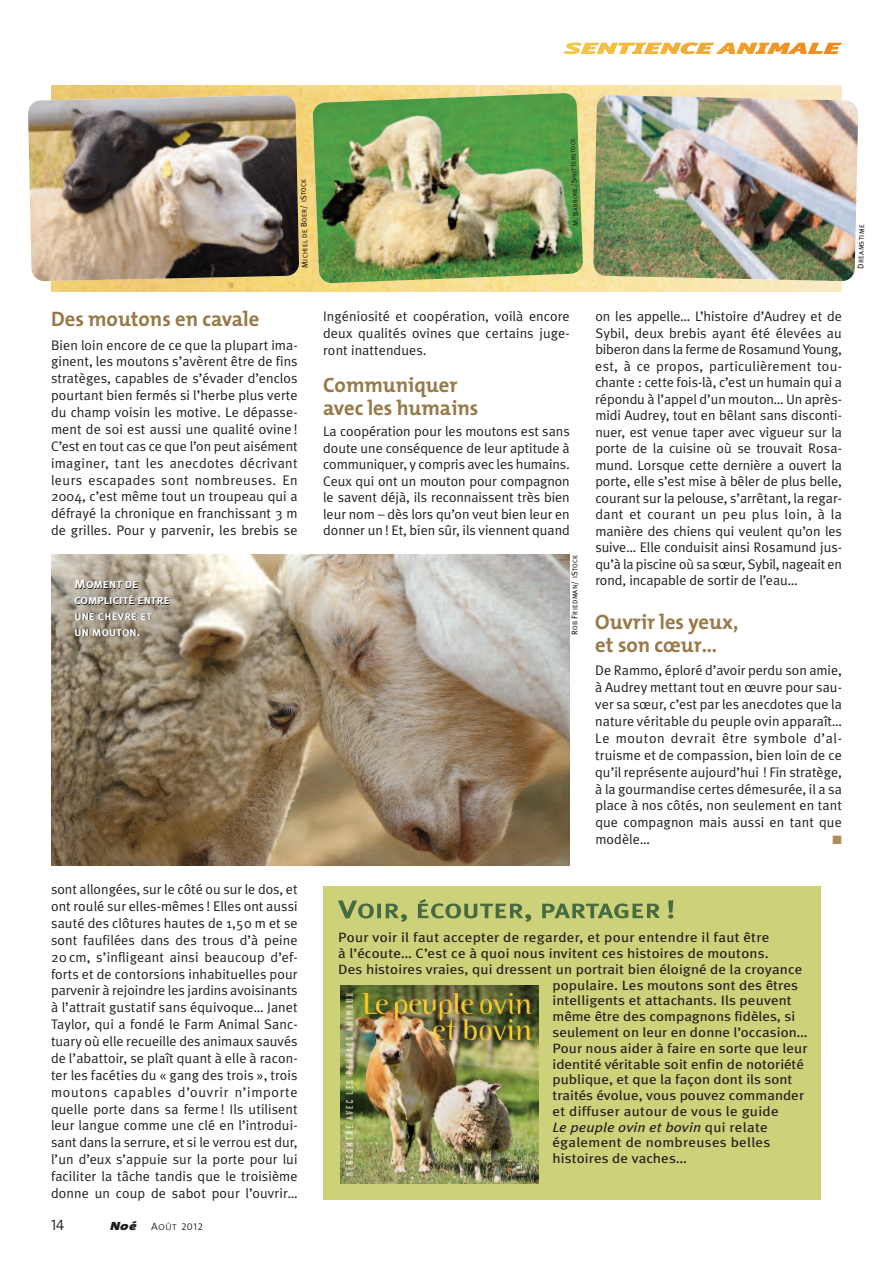
<style>
.page{position:relative;width:893px;height:1263px;background:#fff}
.page>*{position:absolute;margin:0;border:0;box-sizing:border-box;transform-origin:0 0}
.t1{font:700 21px/22.8px "The Mix";color:#987948}
.t2{font:15px "The Mix Semi Light Caps";color:#231f20}
.t3{font:13.8px/16.5px "Meta Plus Normal";letter-spacing:.005em;color:#231f20;text-align:justify}
.t4{font:13.5px "Meta Plus";letter-spacing:.005em;color:#231f20;scale:1.12 1}
.t5{font:italic 13.5px "Meta Plus";letter-spacing:.005em;color:#231f20;scale:1.12 1}
.t6{font:12px "Zapf Dingbats";color:#af8d57}
.t7{font:700 9.9px/15.8px "Meta Plus";letter-spacing:.015em;color:#fff;scale:1.12 1}
.t8{font:9.75px "The Mix Semi Light Caps";color:#231f20;scale:1.05 1}
.t9{font:6.75px "Meta Plus";letter-spacing:.04em;color:#231f20}
.t10{font:6.15px "Meta Plus";color:#231f20}
.s1{font-size:8.25px}
.s2{font-size:7.5px}
.s3{font-size:12px}
.s4{font-family:"The Mix";font-weight:900;font-style:italic;font-size:12px}
.s5{font-size:10.5px}
.s6{font-size:8.55px}
.s7{font-style:normal}
</style>
<div class="page">
<div style="left:323px;top:886px;width:498px;height:313px;background:#cdd179"></div>
<svg style="left:338px;top:899px;width:238px;height:23px"></svg>
<svg style="left:647px;top:904px;width:13px;height:14px"></svg>
<svg style="left:668px;top:900px;width:5px;height:18px"></svg>
<img style="left:51px;top:554px;width:519px;height:311px">
<img style="left:340px;top:985px;width:198px;height:198px">
<svg style="left:563px;top:43px;width:172px;height:11px"></svg>
<img style="left:51px;top:85px;width:791px;height:206px">
<img style="left:28px;top:95px;width:271px;height:186px">
<img style="left:313px;top:93px;width:270px;height:190px">
<img style="left:593px;top:95px;width:265px;height:186px">
<img style="left:58px;top:565px;width:151px;height:124px">
<svg style="left:573px;top:220px;width:5px;height:6px"></svg>
<p class="t9" style="left:301px;top:268px;width:90px;rotate:-91deg"><span class="s1">M</span>ICHIEL DE <span class="s1">B</span>OER<span class="s1">/ S</span>I TOCK</p>
<p class="t10" style="left:572px;top:220px;width:83px;rotate:-92deg"><span class="s2">. B</span>ARBONE<span class="s2">/S</span>HUTTERSTOCK</p>
<p class="t9" style="left:857px;top:268px;width:45px;rotate:-89deg"><span class="s1">D</span>REAMSTIME</p>
<h1 class="t1" style="left:51px;top:310px;width:210px">Des moutons en cavale</h1>
<p class="t3" style="left:51px;top:336px;width:248px;line-height:17px">Bien loin encore de ce que la plupart ima&shy;ginent, les moutons s’avèrent être de fins stratèges, capables de s’évader d’enclos pourtant bien fermés si l’herbe plus verte du champ voisin les motive. Le dépasse&shy;ment de soi est aussi une qualité ovine !<br>C’est en tout cas ce que l’on peut aisément imaginer, tant les anecdotes décrivant leurs escapades sont nombreuses. En 2004, c’est même tout un troupeau qui a défrayé la chronique en franchissant 3 m de grilles. Pour y parvenir, les brebis se</p>
<p class="t7" style="left:74px;top:577px;width:86px"><span class="s3">M</span>OMENT DE<br>COMPLICITÉ ENTRE<br>UNE CHÈVRE ET<br>UN MOUTON<span class="s3">.</span></p>
<p class="t3" style="left:51px;top:881px;width:248px">sont allongées, sur le côté ou sur le dos, et ont roulé sur elles-mêmes ! Elles ont aussi sauté des clôtures hautes de 1,50 m et se sont faufilées dans des trous d’à peine 20 cm, s’infligeant ainsi beaucoup d’ef&shy;forts et de contorsions inhabituelles pour parvenir à rejoindre les jardins avoisinants à l’attrait gustatif sans équivoque… Janet Taylor, qui a fondé le Farm Animal Sanc&shy;tuary où elle recueille des animaux sauvés de l’abattoir, se plaît quant à elle à racon&shy;ter les facéties du « gang des trois », trois moutons capables d’ouvrir n’importe quelle porte dans sa ferme ! Ils utilisent leur langue comme une clé en l’introdui&shy;sant dans la serrure, et si le verrou est dur, l’un d’eux s’appuie sur la porte pour lui faciliter la tâche tandis que le troisième donne un coup de sabot pour l’ouvrir…</p>
<p class="t2" style="left:51px;top:1219px;width:15px">14</p>
<p class="t8" style="left:110px;top:1223px;width:90px"><span class="s4">Noé</span> <span class="s5">A</span><span class="s6">OÛT</span> 2012</p>
<p class="t3" style="left:323px;top:308px;width:248px">Ingéniosité et coopération, voilà encore deux qualités ovines que certains juge&shy;ront inattendues.</p>
<h1 class="t1" style="left:323px;top:376px;width:157px">Communiquer avec les humains</h1>
<p class="t3" style="left:323px;top:423px;width:248px">La coopération pour les moutons est sans doute une conséquence de leur aptitude à communiquer, y compris avec les humains.<br>Ceux qui ont un mouton pour compagnon le savent déjà, ils reconnaissent très bien leur nom – dès lors qu’on veut bien leur en donner un ! Et, bien sûr, ils viennent quand</p>
<p class="t9" style="left:571px;top:635px;width:82px;rotate:-90deg"><span class="s1">R</span>OB <span class="s1">F</span>RIEDMAN<span class="s1">/</span> I<span class="s1">S</span>TOCK</p>
<p class="t3" style="left:595px;top:308px;width:248px">on les appelle… L’histoire d’Audrey et de Sybil, deux brebis ayant été élevées au biberon dans la ferme de Rosamund Young, est, à ce propos, particulièrement tou&shy;chante : cette fois-là, c’est un humain qui a répondu à l’appel d’un mouton… Un après&shy;midi Audrey, tout en bêlant sans disconti&shy;nuer, est venue taper avec vigueur sur la porte de la cuisine où se trouvait Rosa&shy;mund. Lorsque cette dernière a ouvert la porte, elle s’est mise à bêler de plus belle, courant sur la pelouse, s’arrêtant, la regar&shy;dant et courant un peu plus loin, à la manière des chiens qui veulent qu’on les suive… Elle conduisit ainsi Rosamund jus&shy;qu’à la piscine où sa sœur, Sybil, nageait en rond, incapable de sortir de l’eau…</p>
<h1 class="t1" style="left:595px;top:613px;width:145px;line-height:23.2px">Ouvrir les yeux, et son cœur…</h1>
<p class="t3" style="left:595px;top:662px;width:248px;line-height:17px">De Rammo, éploré d’avoir perdu son amie, à Audrey mettant tout en œuvre pour sau&shy;ver sa sœur, c’est par les anecdotes que la nature véritable du peuple ovin apparaît… Le mouton devrait être symbole d’al&shy;truisme et de compassion, bien loin de ce qu’il représente aujourd’hui ! Fin stratège, à la gourmandise certes démesurée, il a sa place à nos côtés, non seulement en tant que compagnon mais aussi en tant que modèle…</p>
<p class="t6" style="left:833px;top:833px;width:11px">■</p>
<p class="t4" style="left:338px;top:930px;width:386px">Pour voir il faut accepter de regarder, et pour entendre il faut être</p>
<p class="t4" style="left:338px;top:946px;width:386px">à l’écoute… C’est ce à quoi nous invitent ces histoires de moutons.</p>
<p class="t4" style="left:338px;top:961px;width:416px">Des histoires vraies, qui dressent un portrait bien éloigné de la croyance</p>
<p class="t4" style="left:552px;top:977px;width:221px">populaire. Les moutons sont des êtres</p>
<p class="t4" style="left:552px;top:993px;width:215px">intelligents et attachants. Ils peuvent</p>
<p class="t4" style="left:552px;top:1009px;width:218px">même être des compagnons fidèles, si</p>
<p class="t4" style="left:552px;top:1024px;width:229px">seulement on leur en donne l’occasion…</p>
<p class="t4" style="left:552px;top:1040px;width:229px">Pour nous aider à faire en sorte que leur</p>
<p class="t4" style="left:552px;top:1056px;width:226px">identité véritable soit enfin de notoriété</p>
<p class="t4" style="left:552px;top:1072px;width:216px">publique, et que la façon dont ils sont</p>
<p class="t4" style="left:552px;top:1087px;width:226px">traités évolue, vous pouvez commander</p>
<p class="t4" style="left:552px;top:1103px;width:203px">et diffuser autour de vous le guide</p>
<p class="t5" style="left:552px;top:1119px;width:194px">Le peuple ovin et bovin <span class="s7">qui relate</span></p>
<p class="t4" style="left:552px;top:1135px;width:196px">également de nombreuses belles</p>
<p class="t4" style="left:552px;top:1150px;width:121px">histoires de vaches…</p>
</div>
